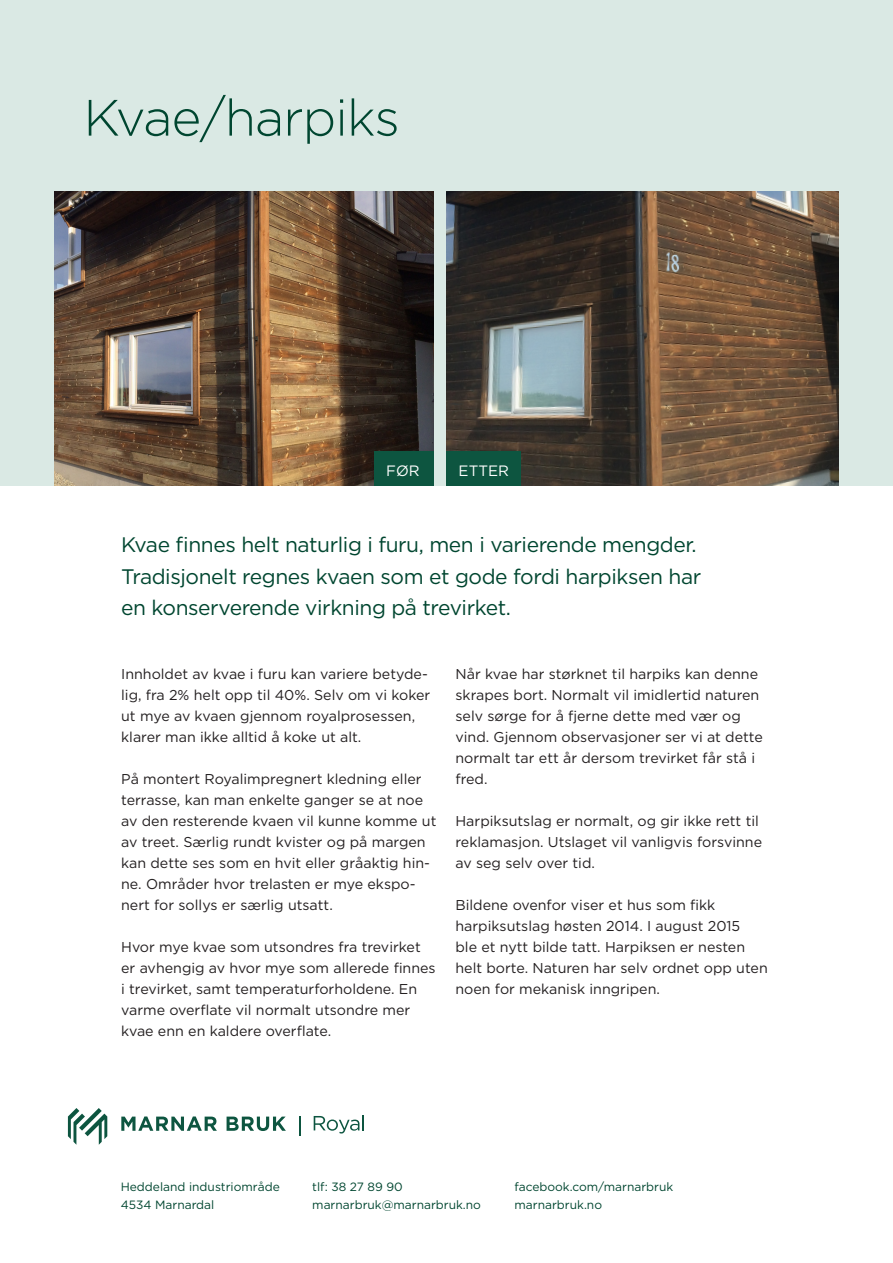
<style>
.page{position:relative;width:893px;height:1263px;background:#fff}
.page>*{position:absolute;margin:0;border:0;box-sizing:border-box;transform-origin:0 0}
.t1{font:300 51px "Gotham HTF";letter-spacing:-.02em;color:#004630}
.t2{font:21px/31.5px "Gotham HTF";letter-spacing:-.02em;color:#004630}
.t3{font:15px "Gotham HTF";color:#fff}
.t4{font:14.25px/21px "Gotham HTF";color:#231f20}
.t5{font:12px "Gotham HTF";color:#004630}
</style>
<div class="page">
<div style="left:0;top:0;width:893px;height:486px;background:#dae9e4"></div>
<svg style="left:68px;top:1108px;width:39px;height:37px"></svg>
<svg style="left:121px;top:1116px;width:96px;height:15px"></svg>
<svg style="left:227px;top:1116px;width:59px;height:15px"></svg>
<svg style="left:300px;top:1116px;width:1px;height:19px"></svg>
<svg style="left:314px;top:1115px;width:50px;height:18px"></svg>
<img style="left:54px;top:191px;width:380px;height:295px">
<img style="left:446px;top:192px;width:393px;height:294px">
<div style="left:374px;top:452px;width:60px;height:34px;background:#0d5540"></div>
<div style="left:446px;top:452px;width:75px;height:34px;background:#0d5540"></div>
<p class="t1" style="left:83px;top:90px;width:318px">Kvae/harpiks</p>
<p class="t3" style="left:386px;top:462px;width:35px">FØR</p>
<p class="t3" style="left:459px;top:462px;width:52px">ETTER</p>
<p class="t2" style="left:121px;top:529px;width:582px">Kvae finnes helt naturlig i furu, men i varierende mengder.<br>Tradisjonelt regnes kvaen som et gode fordi harpiksen har en konserverende virkning på trevirket.</p>
<p class="t4" style="left:121px;top:663px;width:311px">Innholdet av kvae i furu kan variere betyde&shy;lig, fra 2% helt opp til 40%. Selv om vi koker ut mye av kvaen gjennom royalprosessen, klarer man ikke alltid å koke ut alt.</p>
<p class="t4" style="left:121px;top:768px;width:317px">På montert Royalimpregnert kledning eller terrasse, kan man enkelte ganger se at noe av den resterende kvaen vil kunne komme ut av treet. Særlig rundt kvister og på margen kan dette ses som en hvit eller gråaktig hin&shy;ne. Områder hvor trelasten er mye ekspo&shy;nert for sollys er særlig utsatt.</p>
<p class="t4" style="left:121px;top:936px;width:316px">Hvor mye kvae som utsondres fra trevirket er avhengig av hvor mye som allerede finnes i trevirket, samt temperaturforholdene. En varme overflate vil normalt utsondre mer kvae enn en kaldere overflate.</p>
<p class="t4" style="left:455px;top:663px;width:309px">Når kvae har størknet til harpiks kan denne skrapes bort. Normalt vil imidlertid naturen selv sørge for å fjerne dette med vær og vind. Gjennom observasjoner ser vi at dette normalt tar ett år dersom trevirket får stå i fred.</p>
<p class="t4" style="left:455px;top:810px;width:308px">Harpiksutslag er normalt, og gir ikke rett til reklamasjon. Utslaget vil vanligvis forsvinne av seg selv over tid.</p>
<p class="t4" style="left:455px;top:894px;width:314px">Bildene ovenfor viser et hus som fikk harpiksutslag høsten 2014. I august 2015<br>ble et nytt bilde tatt. Harpiksen er nesten helt borte. Naturen har selv ordnet opp uten noen for mekanisk inngripen.</p>
<p class="t5" style="left:121px;top:1180px;width:160px">Heddeland industriområde</p>
<p class="t5" style="left:121px;top:1198px;width:95px">4534 Marnardal</p>
<p class="t5" style="left:312px;top:1180px;width:92px">tlf: 38 27 89 90</p>
<p class="t5" style="left:312px;top:1198px;width:170px">marnarbruk@marnarbruk.no</p>
<p class="t5" style="left:514px;top:1180px;width:160px">facebook.com/marnarbruk</p>
<p class="t5" style="left:514px;top:1198px;width:89px">marnarbruk.no</p>
</div>
